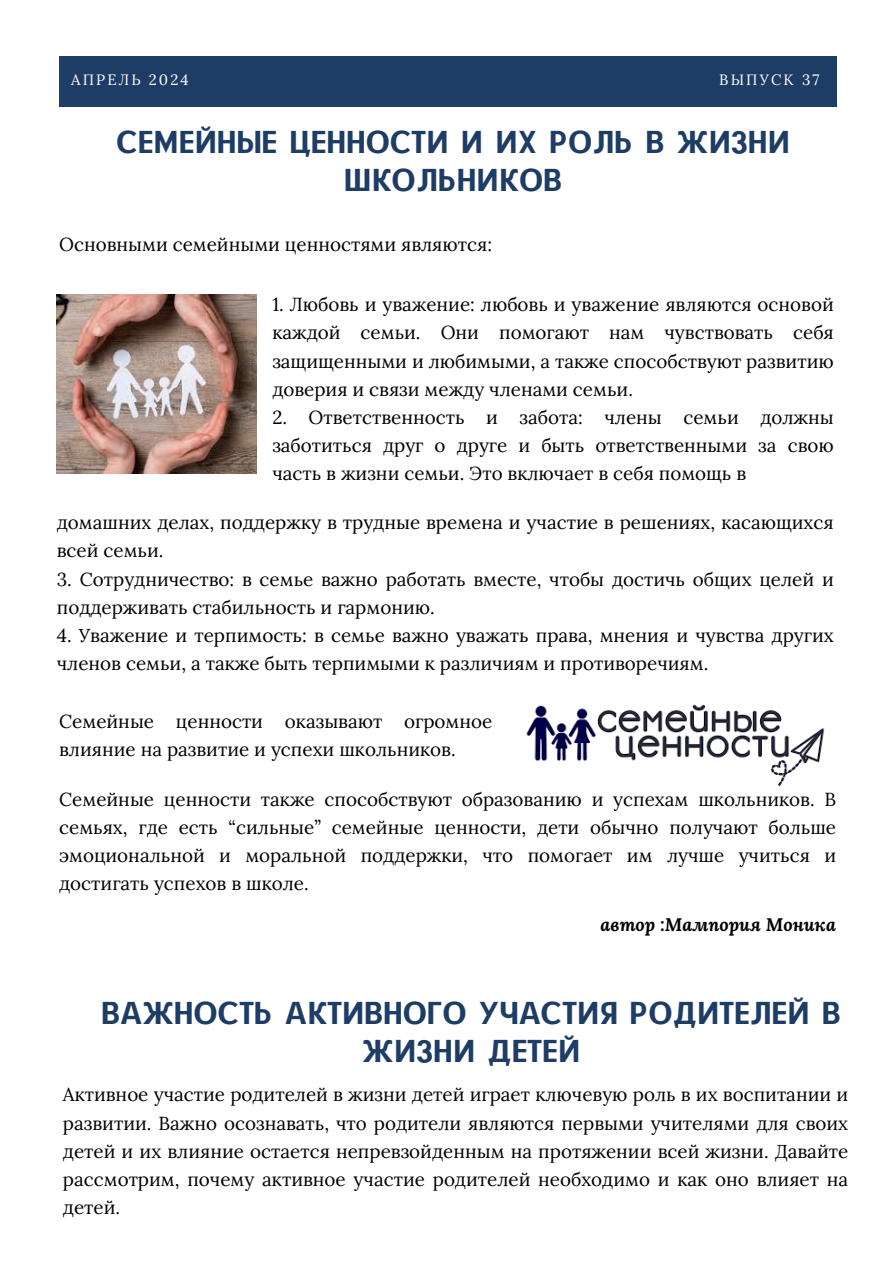
<style>
.page{position:relative;width:894px;height:1264px;background:#fff}
.page>*{position:absolute;margin:0;border:0;box-sizing:border-box;transform-origin:0 0}
.t1{font:30.75px/38.2px "CAT Neuzeit";letter-spacing:.03em;color:#1e3d66;text-align:center}
.t2{font:18.75px/28.2px "Lora";color:#000}
.t3{font:italic 700 18.15px "Lora";color:#000}
.t4{font:15px "Lora";letter-spacing:.14em;color:#fff}
</style>
<div class="page">
<div style="left:59px;top:56px;width:776px;height:51px;background:#1e3d66"></div>
<img style="left:57px;top:294px;width:199px;height:180px">
<img style="left:526px;top:704px;width:299px;height:82px">
<h1 class="t4" style="left:71px;top:70px;width:119px">АПРЕЛЬ 2024</h1>
<h3 class="t4" style="left:719px;top:70px;width:101px">ВЫПУСК 37</h3>
<p class="t1" style="left:117px;top:123px;width:674px">СЕМЕЙНЫЕ ЦЕННОСТИ И ИХ РОЛЬ В ЖИЗНИ<br>ШКОЛЬНИКОВ</p>
<h3 class="t2" style="left:59px;top:230px;width:434px">Основными семейными ценностями являются:</h3>
<h3 class="t2" style="left:272px;top:290px;width:563px;text-align:justify">1. Любовь и уважение: любовь и уважение являются основой каждой семьи. Они помогают нам чувствовать себя защищенными и любимыми, а также способствуют развитию доверия и связи между членами семьи.</h3>
<h3 class="t2" style="left:272px;top:403px;width:563px;text-align:justify">2. Ответственность и забота: члены семьи должны заботиться друг о друге и быть ответственными за свою часть в жизни семьи. Это включает в себя помощь в</h3>
<p class="t2" style="left:57px;top:508px;width:778px">домашних делах, поддержку в трудные времена и участие в решениях, касающихся всей семьи.</p>
<p class="t2" style="left:57px;top:564px;width:778px">3. Сотрудничество: в семье важно работать вместе, чтобы достичь общих целей и поддерживать стабильность и гармонию.</p>
<p class="t2" style="left:57px;top:621px;width:778px">4. Уважение и терпимость: в семье важно уважать права, мнения и чувства других членов семьи, а также быть терпимыми к различиям и противоречиям.</p>
<p class="t2" style="left:59px;top:707px;width:434px">Семейные ценности оказывают огромное влияние на развитие и успехи школьников.</p>
<h3 class="t2" style="left:59px;top:785px;width:778px;text-align:justify">Семейные ценности также способствуют образованию и успехам школьников. В семьях, где есть “сильные” семейные ценности, дети обычно получают больше эмоциональной и моральной поддержки, что помогает им лучше учиться и достигать успехов в школе.</h3>
<h3 class="t3" style="left:600px;top:911px;width:237px">автор :Мампория Моника</h3>
<h1 class="t1" style="left:102px;top:993px;width:740px">ВАЖНОСТЬ АКТИВНОГО УЧАСТИЯ РОДИТЕЛЕЙ В<br>ЖИЗНИ ДЕТЕЙ</h1>
<h2 class="t2" style="left:63px;top:1080px;width:786px;text-align:justify">Активное участие родителей в жизни детей играет ключевую роль в их воспитании и развитии. Важно осознавать, что родители являются первыми учителями для своих детей и их влияние остается непревзойденным на протяжении всей жизни. Давайте рассмотрим, почему активное участие родителей необходимо и как оно влияет на детей.</h2>
</div>
